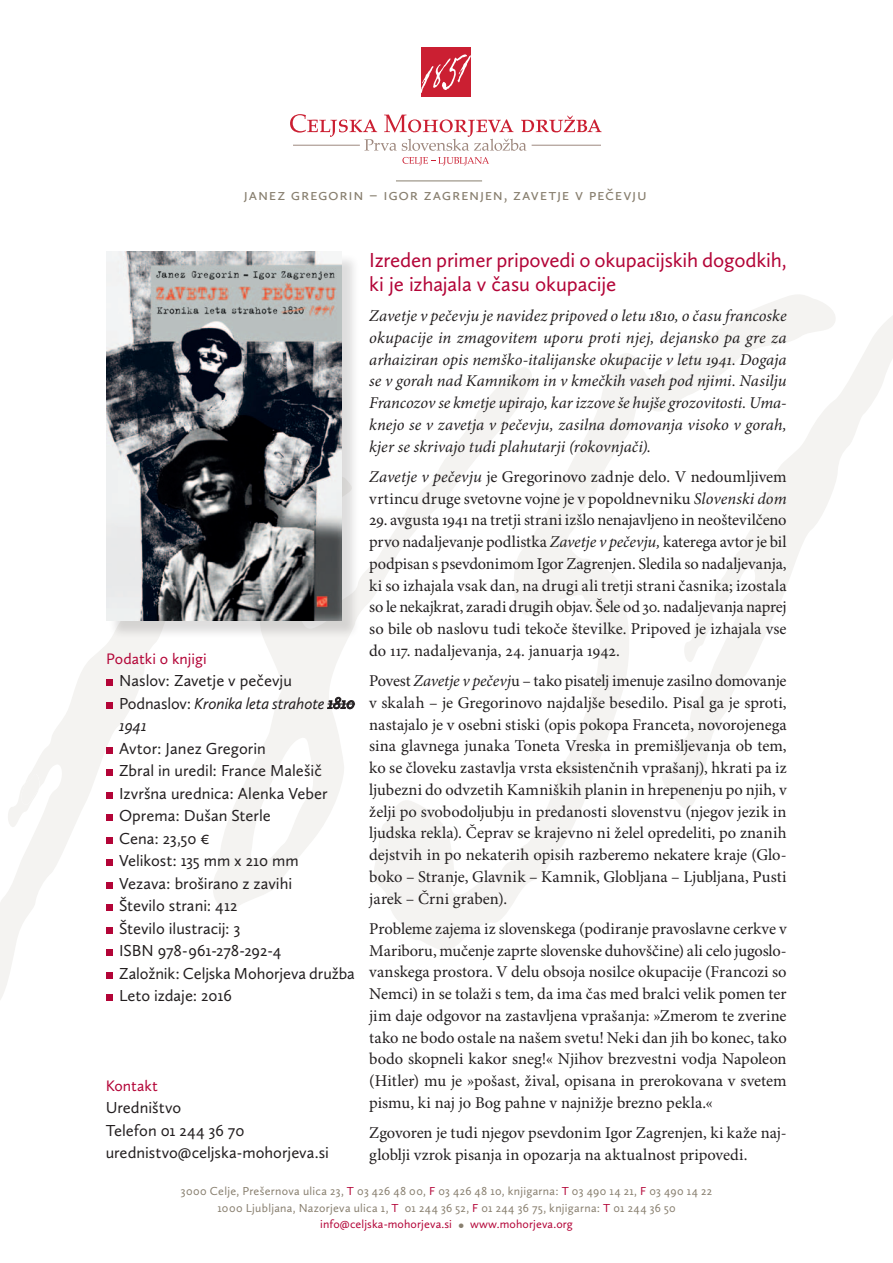
<style>
.page{position:relative;width:893px;height:1263px;background:#fff}
.page>*{position:absolute;margin:0;border:0;box-sizing:border-box;transform-origin:0 0}
.besedilo{font:21px/24px "Calluna Sans";letter-spacing:-.01em;color:#b30437}
.besedilo-2{font:16.5px/21.8px "Minion Pro";color:#231f20;text-align:justify}
.besedilo-3{font:italic 16.5px/21.8px "Minion Pro";color:#231f20;text-align:justify}
.podatki_o_knjigi{font:16.5px "Calluna Sans";color:#231f20}
.besedilo-4{font:16.5px "Calluna Sans";letter-spacing:.045em;color:#887f6f}
.podatki_o_knjigi-2{font:italic 16.5px/22.5px "Calluna Sans";letter-spacing:-.01em;color:#231f20}
.podatki_o_knjigi-3{font:15.75px "Calluna Sans";color:#b30437}
.besedilo-5{font:12px "Calluna Sans";letter-spacing:.03em;color:#887f6f}
.t1{font:12px "Calluna Sans";letter-spacing:.01em;color:#b30437}
.s1{font-style:normal}
.s2{font-style:italic}
.s3{color:#b30437}
.s4{font-size:16.5px;color:#887f6f}
</style>
<div class="page">
<svg style="left:219px;top:568px;width:150px;height:342px"></svg>
<svg style="left:369px;top:295px;width:461px;height:655px"></svg>
<svg style="left:0;top:639px;width:219px;height:361px"></svg>
<svg style="left:6px;top:770px;width:34px;height:61px"></svg>
<svg style="left:655px;top:308px;width:238px;height:515px"></svg>
<div style="left:106px;top:680px;width:7px;height:6px;background:#b30437"></div>
<div style="left:106px;top:702px;width:7px;height:6px;background:#b30437"></div>
<svg style="left:327px;top:696px;width:28px;height:13px"></svg>
<div style="left:106px;top:747px;width:7px;height:6px;background:#b30437"></div>
<div style="left:106px;top:770px;width:7px;height:6px;background:#b30437"></div>
<div style="left:106px;top:792px;width:7px;height:6px;background:#b30437"></div>
<div style="left:106px;top:815px;width:7px;height:6px;background:#b30437"></div>
<div style="left:106px;top:837px;width:7px;height:6px;background:#b30437"></div>
<div style="left:106px;top:860px;width:7px;height:6px;background:#b30437"></div>
<div style="left:106px;top:882px;width:7px;height:6px;background:#b30437"></div>
<div style="left:106px;top:905px;width:7px;height:6px;background:#b30437"></div>
<div style="left:106px;top:927px;width:7px;height:6px;background:#b30437"></div>
<div style="left:106px;top:950px;width:7px;height:6px;background:#b30437"></div>
<div style="left:106px;top:972px;width:7px;height:6px;background:#b30437"></div>
<div style="left:106px;top:995px;width:7px;height:6px;background:#b30437"></div>
<div style="left:421px;top:47px;width:50px;height:50px;background:#cb1f32"></div>
<svg style="left:421px;top:54px;width:50px;height:39px"></svg>
<svg style="left:290px;top:114px;width:312px;height:37px"></svg>
<hr style="left:293px;top:145px;width:67px;height:1px;background:#9e887e">
<hr style="left:532px;top:145px;width:69px;height:1px;background:#9e887e">
<svg style="left:402px;top:157px;width:87px;height:8px"></svg>
<hr style="left:396px;top:181px;width:86px;height:1px;background:#887f6f">
<div style="left:109px;top:253px;width:251px;height:386px;background:#231f20;opacity:.15"></div>
<img style="left:106px;top:251px;width:235px;height:370px">
<p class="besedilo-4" style="left:244px;top:184px;width:404px">janez gregorin – igor zagrenjen, zavetje v pečevju</p>
<p class="podatki_o_knjigi-3" style="left:106px;top:649px;width:102px">Podatki o knjigi</p>
<p class="podatki_o_knjigi" style="left:119px;top:670px;width:174px">Naslov: Zavetje v pečevju</p>
<p class="podatki_o_knjigi-2" style="left:119px;top:691px;width:237px"><span class="s1">Podnaslov:</span> Kronika leta strahote 1810<br>1941</p>
<p class="podatki_o_knjigi" style="left:119px;top:738px;width:148px">Avtor: Janez Gregorin</p>
<p class="podatki_o_knjigi" style="left:119px;top:760px;width:204px">Zbral in uredil: France Malešič</p>
<p class="podatki_o_knjigi" style="left:119px;top:783px;width:210px">Izvršna urednica: Alenka Veber</p>
<p class="podatki_o_knjigi" style="left:119px;top:805px;width:153px">Oprema: Dušan Sterle</p>
<p class="podatki_o_knjigi" style="left:119px;top:828px;width:92px">Cena: 23,50 €</p>
<p class="podatki_o_knjigi" style="left:119px;top:850px;width:181px">Velikost: 135 mm x 210 mm</p>
<p class="podatki_o_knjigi" style="left:119px;top:873px;width:175px">Vezava: broširano z zavihi</p>
<p class="podatki_o_knjigi" style="left:119px;top:895px;width:120px">Število strani: 412</p>
<p class="podatki_o_knjigi" style="left:119px;top:918px;width:123px">Število ilustracij: 3</p>
<p class="podatki_o_knjigi" style="left:119px;top:940px;width:164px">ISBN 978-961-278-292-4</p>
<p class="podatki_o_knjigi" style="left:119px;top:963px;width:237px">Založnik: Celjska Mohorjeva družba</p>
<p class="podatki_o_knjigi" style="left:119px;top:985px;width:114px">Leto izdaje: 2016</p>
<p class="podatki_o_knjigi-3" style="left:106px;top:1076px;width:54px">Kontakt</p>
<p class="podatki_o_knjigi" style="left:106px;top:1098px;width:77px">Uredništvo</p>
<p class="podatki_o_knjigi" style="left:106px;top:1120px;width:140px">Telefon 01 244 36 70</p>
<p class="podatki_o_knjigi" style="left:106px;top:1143px;width:225px">urednistvo@celjska-mohorjeva.si</p>
<p class="besedilo" style="left:369px;top:247px;width:419px">Izreden primer pripovedi o okupacijskih dogodkih, ki je izhajala v času okupacije</p>
<p class="besedilo-3" style="left:369px;top:306px;width:419px">Zavetje v pečevju je navidez pripoved o letu 1810, o času francoske okupacije in zmagovitem uporu proti njej, dejansko pa gre za arhaiziran opis nemško-italijanske okupacije v letu 1941. Dogaja se v gorah nad Kamnikom in v kmečkih vaseh pod njimi. Nasilju Francozov se kmetje upirajo, kar izzove še hujše grozovitosti. Uma&shy;knejo se v zavetja v pečevju, zasilna domovanja visoko v gorah, kjer se skrivajo tudi plahutarji (rokovnjači).</p>
<p class="besedilo-2" style="left:369px;top:466px;width:419px"><span class="s2">Zavetje v pečevju</span> je Gregorinovo zadnje delo. V nedoumljivem vrtincu druge svetovne vojne je v popoldnevniku <span class="s2">Slovenski dom</span></p>
<p class="besedilo-2" style="left:369px;top:510px;width:419px">29. avgusta 1941 na tretji strani izšlo nenajavljeno in neoštevilčeno prvo nadaljevanje podlistka <span class="s2">Zavetje v pečevju,</span> katerega avtor je bil podpisan s psevdonimom Igor Zagrenjen. Sledila so nadaljevanja, ki so izhajala vsak dan, na drugi ali tretji strani časnika; izostala so le nekajkrat, zaradi drugih objav. Šele od 30. nadaljevanja naprej so bile ob naslovu tudi tekoče številke. Pripoved je izhajala vse do 117. nadaljevanja, 24. januarja 1942.</p>
<p class="besedilo-2" style="left:369px;top:671px;width:419px">Povest <span class="s2">Zavetje v pečevj</span>u – tako pisatelj imenuje zasilno domovanje v skalah – je Gregorinovo najdaljše besedilo. Pisal ga je sproti, nastajalo je v osebni stiski (opis pokopa Franceta, novorojenega sina glavnega junaka Toneta Vreska in premišljevanja ob tem, ko se človeku zastavlja vrsta eksistenčnih vprašanj), hkrati pa iz ljubezni do odvzetih Kamniških planin in hrepenenju po njih, v želji po svobodoljubju in predanosti slovenstvu (njegov jezik in ljudska rekla). Čeprav se krajevno ni želel opredeliti, po znanih dejstvih in po nekaterih opisih razberemo nekatere kraje (Glo&shy;boko – Stranje, Glavnik – Kamnik, Globljana – Ljubljana, Pusti jarek – Črni graben).</p>
<p class="besedilo-2" style="left:369px;top:918px;width:419px">Probleme zajema iz slovenskega (podiranje pravoslavne cerkve v Mariboru, mučenje zaprte slovenske duhovščine) ali celo jugoslo&shy;vanskega prostora. V delu obsoja nosilce okupacije (Francozi so Nemci) in se tolaži s tem, da ima čas med bralci velik pomen ter jim daje odgovor na zastavljena vprašanja: »Zmerom te zverine tako ne bodo ostale na našem svetu! Neki dan jih bo konec, tako bodo skopneli kakor sneg!« Njihov brezvestni vodja Napoleon (Hitler) mu je »pošast, žival, opisana in prerokovana v svetem pismu, ki naj jo Bog pahne v najnižje brezno pekla.«</p>
<p class="besedilo-2" style="left:369px;top:1123px;width:419px">Zgovoren je tudi njegov psevdonim Igor Zagrenjen, ki kaže naj&shy;globlji vzrok pisanja in opozarja na aktualnost pripovedi.</p>
<p class="besedilo-5" style="left:181px;top:1184px;width:533px">3000 Celje, Prešernova ulica 23, <span class="s3">T</span> 03 426 48 00, <span class="s3">F</span> 03 426 48 10, knjigarna: <span class="s3">T</span> 03 490 14 21, <span class="s3">F</span> 03 490 14 22</p>
<p class="besedilo-5" style="left:217px;top:1201px;width:460px">1000 Ljubljana, Nazorjeva ulica 1, <span class="s3">T</span> 01 244 36 52, <span class="s3">F</span> 01 244 36 75, knjigarna: <span class="s3">T</span> 01 244 36 50</p>
<p class="t1" style="left:320px;top:1217px;width:254px">info@celjska-mohorjeva.si <span class="s4">•</span> www.mohorjeva.org</p>
</div>
